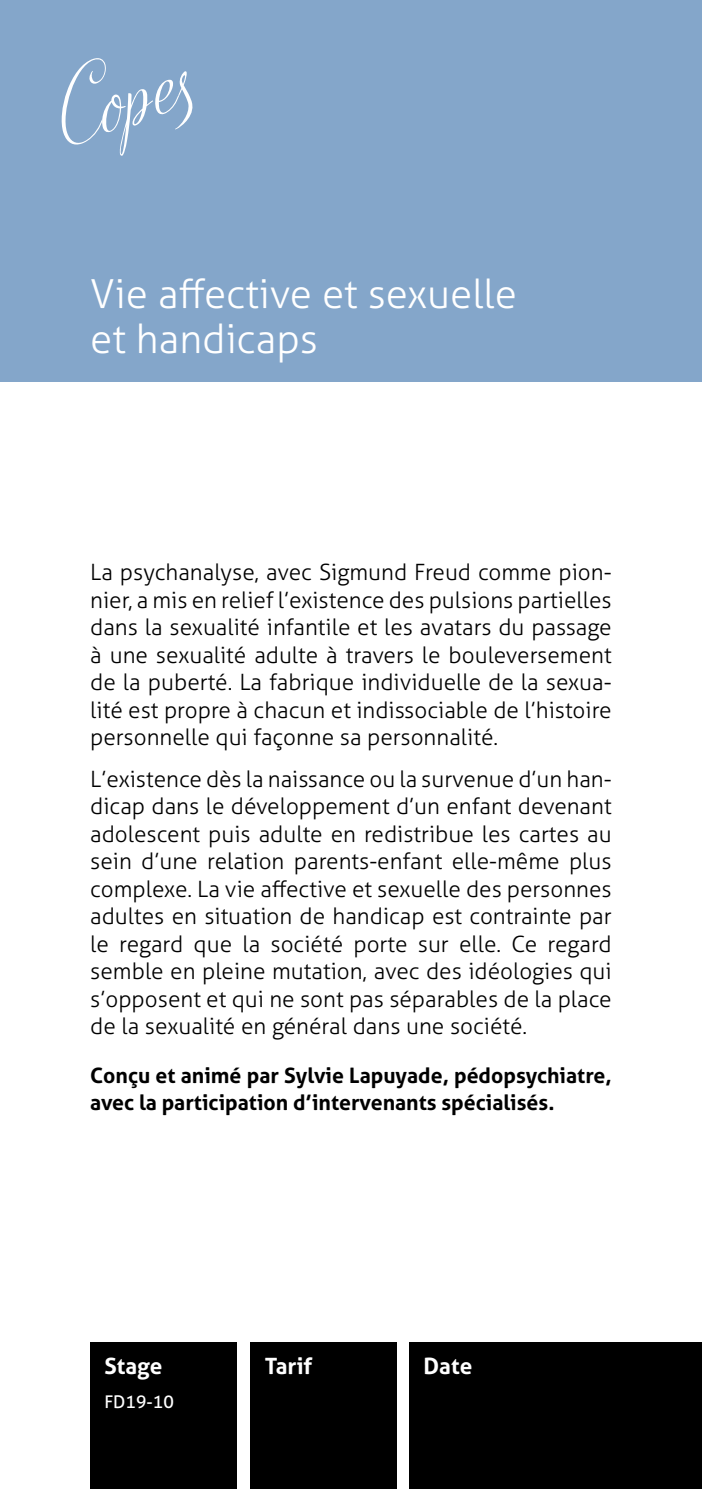
<style>
.page{position:relative;width:702px;height:1489px;background:#fff}
.page>*{position:absolute;margin:0;border:0;box-sizing:border-box;transform-origin:0 0}
.t1{font:300 40px/45px "Aller";color:#fff}
.t2{font:300 22.5px/27.5px "Aller";color:#000;text-align:justify}
.t3{font:700 22.5px "Aller";color:#fff}
.t4{font:700 21.25px/27.5px "Aller";color:#000}
.t5{font:17.5px "Aller";color:#fff}
</style>
<div class="page">
<div style="left:0;top:0;width:702px;height:381px;background:#84a6ca"></div>
<svg style="left:61px;top:58px;width:132px;height:98px"></svg>
<div style="left:90px;top:1342px;width:146px;height:146px;background:#000"></div>
<div style="left:250px;top:1342px;width:146px;height:146px;background:#000"></div>
<div style="left:409px;top:1342px;width:293px;height:146px;background:#000"></div>
<h1 class="t1" style="left:90px;top:271px;width:428px">Vie affective et sexuelle et handicaps</h1>
<p class="t2" style="left:90px;top:558px;width:523px">La psychanalyse, avec Sigmund Freud comme pion&shy;nier, a mis en relief l’existence des pulsions partielles dans la sexualité infantile et les avatars du passage à une sexualité adulte à travers le bouleversement de la puberté. La fabrique individuelle de la sexua&shy;lité est propre à chacun et indissociable de l’histoire personnelle qui façonne sa personnalité.</p>
<p class="t2" style="left:90px;top:764px;width:523px">L’existence dès la naissance ou la survenue d’un han&shy;dicap dans le développement d’un enfant devenant adolescent puis adulte en redistribue les cartes au sein d’une relation parents-enfant elle-même plus complexe. La vie affective et sexuelle des personnes adultes en situation de handicap est contrainte par le regard que la société porte sur elle. Ce regard semble en pleine mutation, avec des idéologies qui s’opposent et qui ne sont pas séparables de la place de la sexualité en général dans une société.</p>
<p class="t4" style="left:90px;top:1061px;width:523px">Conçu et animé par Sylvie Lapuyade, pédopsychiatre, avec la participation d’intervenants spécialisés.</p>
<p class="t3" style="left:104px;top:1351px;width:59px">Stage</p>
<p class="t5" style="left:104px;top:1391px;width:71px">FD19-10</p>
<p class="t3" style="left:265px;top:1351px;width:49px">Tarif</p>
<p class="t3" style="left:423px;top:1351px;width:50px">Date</p>
</div>
